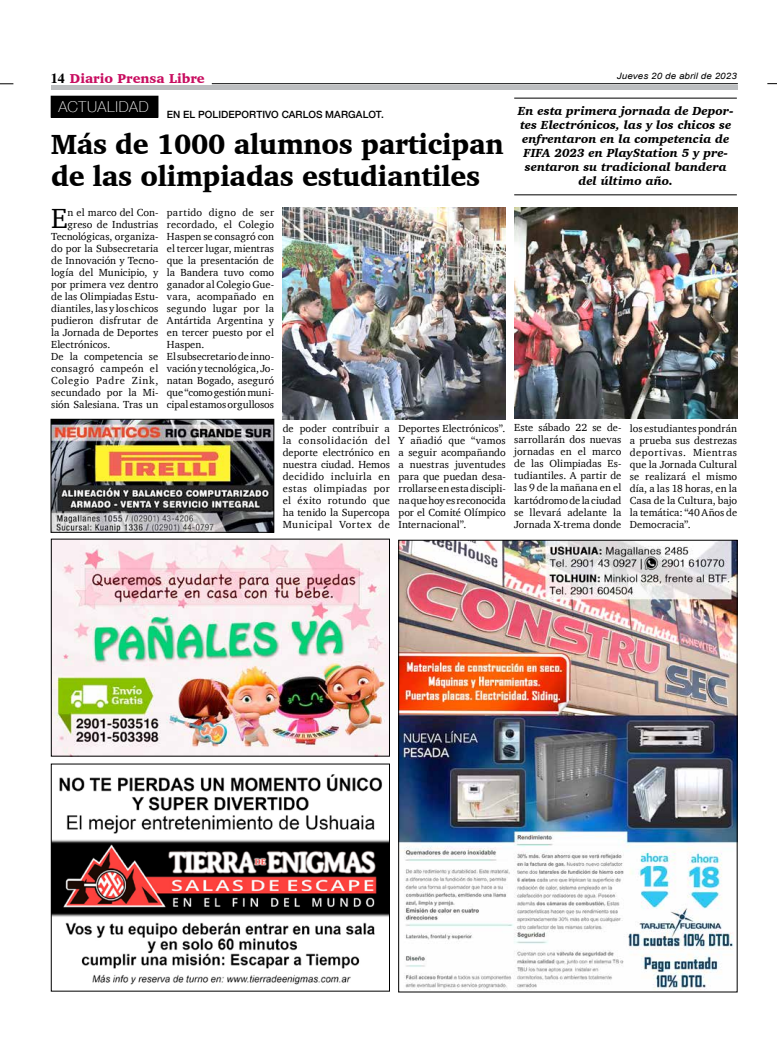
<style>
.page{position:relative;width:777px;height:1063px;background:#fff}
.page>*{position:absolute;margin:0;border:0;box-sizing:border-box;transform-origin:0 0}
.t1{font:900 28.4px/31.4px "Charter";letter-spacing:-.01em;color:#000;scale:.95 1}
.t2{font:28.4px "Charter";color:#000}
.t3{font:100 15px "Helvetica Neue";letter-spacing:.055em;color:#fff}
.t4{font:900 13.2px "Charter";color:#c80c5f}
.t5{font:italic 900 12px/14px "Charter";letter-spacing:.005em;color:#000;text-align:center}
.t6{font:10.5px/12px "Charter";letter-spacing:.005em;color:#000;text-align:justify}
.t7{font:10.5px "Charter";letter-spacing:.025em;color:#000}
.t8{font:10.5px "Charter";letter-spacing:.06em;color:#000}
.t9{font:500 10px "Helvetica Neue";letter-spacing:.01em;color:#000}
.t10{font:italic 8.8px "Arial";letter-spacing:.01em;color:#000;scale:1.11 1}
.s1{font-family:"Times";font-weight:700;font-size:14px;color:#000}
</style>
<div class="page">
<hr style="left:212px;top:83px;width:526px;height:1px;background:#000">
<svg style="left:0;top:84px;width:13px;height:1px"></svg>
<div style="left:51px;top:85px;width:686px;height:5px;background:#bcbec0"></div>
<img style="left:53px;top:774px;width:335px;height:211px">
<div style="left:51px;top:764px;width:339px;height:227px;border:1px solid #000"></div>
<img style="left:53px;top:541px;width:335px;height:213px">
<div style="left:51px;top:539px;width:339px;height:217px;border:1px solid #000"></div>
<img style="left:400px;top:542px;width:335px;height:448px">
<div style="left:398px;top:540px;width:339px;height:452px;border:1px solid #000"></div>
<img style="left:53px;top:421px;width:219px;height:109px">
<div style="left:51px;top:419px;width:223px;height:113px;border:1px solid #000"></div>
<div style="left:51px;top:96px;width:107px;height:21px;background:#000"></div>
<hr style="left:514px;top:98px;width:223px;height:1px;background:#000">
<hr style="left:514px;top:195px;width:223px;height:1px;background:#000">
<img style="left:283px;top:208px;width:223px;height:211px">
<img style="left:514px;top:208px;width:223px;height:210px">
<p class="t4" style="left:51px;top:70px;width:155px"><span class="s1">14</span> Diario Prensa Libre</p>
<p class="t10" style="left:617px;top:70px;width:110px">Jueves 20 de abril de 2023</p>
<h2 class="t3" style="left:58px;top:96px;width:92px">ACTUALIDAD</h2>
<h1 class="t1" style="left:51px;top:128px;width:478px">Más de 1000 alumnos participan de las olimpiadas estudiantiles</h1>
<p class="t9" style="left:167px;top:106px;width:218px">EN EL POLIDEPORTIVO CARLOS MARGALOT.</p>
<p class="t5" style="left:518px;top:104px;width:217px">En esta primera jornada de Depor&shy;tes Electrónicos, las y los chicos se enfrentaron en la competencia de<br>FIFA 2023 en PlayStation 5 y pre&shy;sentaron su tradicional bandera del último año.</p>
<h1 class="t2" style="left:51px;top:193px;width:18px">E</h1>
<p class="t6" style="left:68px;top:206px;width:92px">n el marco del Con-</p>
<p class="t6" style="left:68px;top:218px;width:92px">greso de Industrias</p>
<p class="t6" style="left:51px;top:230px;width:109px">Tecnológicas, organiza-</p>
<p class="t6" style="left:51px;top:242px;width:109px">do por la Subsecretaria</p>
<p class="t6" style="left:51px;top:254px;width:109px">de Innovación y Tecno-</p>
<p class="t6" style="left:51px;top:266px;width:109px">logía del Municipio, y</p>
<p class="t6" style="left:51px;top:278px;width:109px">por primera vez dentro</p>
<p class="t6" style="left:51px;top:290px;width:109px">de las Olimpiadas Estu-</p>
<p class="t6" style="left:51px;top:302px;width:109px">diantiles, las y los chicos</p>
<p class="t6" style="left:51px;top:314px;width:109px">pudieron disfrutar de</p>
<p class="t6" style="left:51px;top:326px;width:109px">la Jornada de Deportes</p>
<p class="t6" style="left:51px;top:338px;width:61px">Electrónicos.</p>
<p class="t6" style="left:51px;top:350px;width:109px">De la competencia se</p>
<p class="t7" style="left:51px;top:359px;width:109px">consagró campeón el</p>
<p class="t8" style="left:51px;top:371px;width:109px">Colegio Padre Zink,</p>
<p class="t6" style="left:51px;top:386px;width:109px">secundado por la Mi-</p>
<p class="t6" style="left:51px;top:398px;width:109px">sión Salesiana. Tras un</p>
<p class="t6" style="left:167px;top:206px;width:109px;text-align:left">partido digno de ser recordado, el Colegio<br>Haspen se consagró con el tercer lugar, mientras que la presentación de la Bandera tuvo como ganador al Colegio Gue&shy;vara, acompañado en segundo lugar por la<br>Antártida Argentina y en tercer puesto por el<br>Haspen.<br>El subsecretario de inno&shy;vación y tecnológica, Jo&shy;natan Bogado, aseguró que “como gestión muni&shy;cipal estamos orgullosos</p>
<p class="t6" style="left:283px;top:423px;width:109px">de poder contribuir a la consolidación del deporte electrónico en nuestra ciudad. Hemos decidido incluirla en estas olimpiadas por el éxito rotundo que ha tenido la Supercopa Municipal Vortex de</p>
<p class="t6" style="left:398px;top:423px;width:109px">Deportes Electrónicos”.<br>Y añadió que “vamos a seguir acompañando a nuestras juventudes para que puedan desa&shy;rrollarse en esta discipli&shy;na que hoy es reconocida por el Comité Olímpico Internacional”.</p>
<p class="t6" style="left:514px;top:422px;width:109px">Este sábado 22 se de&shy;sarrollarán dos nuevas jornadas en el marco de las Olimpiadas Es&shy;tudiantiles. A partir de las 9 de la mañana en el kartódromo de la ciudad se llevará adelante la Jornada X-trema donde</p>
<p class="t6" style="left:630px;top:422px;width:109px">los estudiantes pondrán a prueba sus destrezas deportivas. Mientras que la Jornada Cultural se realizará el mismo día, a las 18 horas, en la Casa de la Cultura, bajo la temática: “40 Años de Democracia”.</p>
</div>
